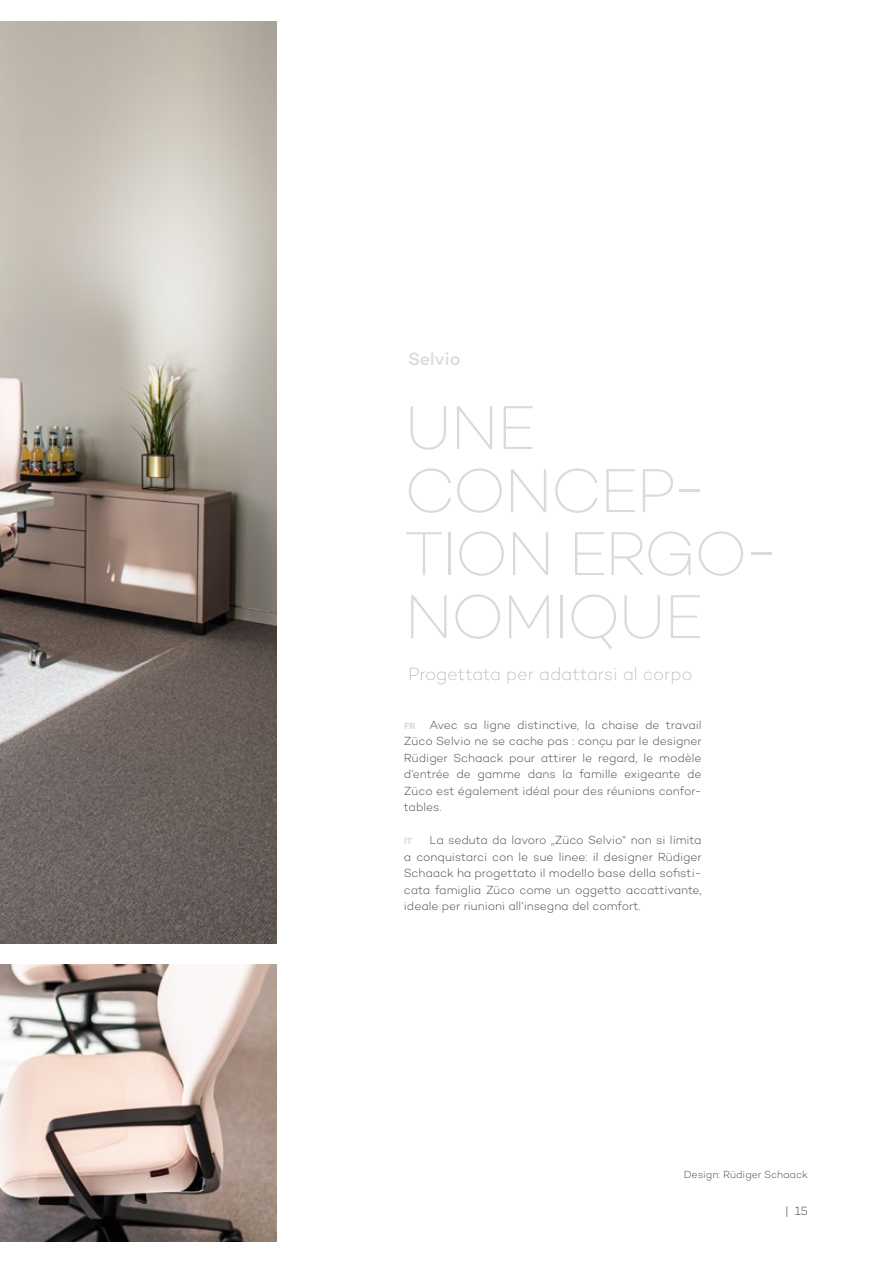
<style>
.page{position:relative;width:893px;height:1263px;background:#fff}
.page>*{position:absolute;margin:0;border:0;box-sizing:border-box;transform-origin:0 0}
.t1{font:200 63px/63px "Campton";letter-spacing:-.04em;color:#dadada}
.t2{font:200 18px "Campton";letter-spacing:-.01em;color:#b3b2b2}
.t3{font:500 18px "Campton";letter-spacing:-.005em;color:#dadada}
.t4{font:300 12px/16.5px "Campton";letter-spacing:-.005em;color:#4a4a49;text-align:justify}
.t5{font:200 12px "Campton";color:#000}
.t6{font:300 10.5px "Campton";letter-spacing:-.005em;color:#4a4a49}
.t7{font:700 9px "Campton";color:#dadada}
.s1{font-weight:700;font-size:9px;color:#dadada}
</style>
<div class="page">
<img style="left:0;top:21px;width:276px;height:922px">
<img style="left:0;top:964px;width:276px;height:278px">
<h2 class="t3" style="left:408px;top:347px;width:54px">Selvio</h2>
<h1 class="t1" style="left:404px;top:395px;width:377px">UNE<br>CONCEP-<br>TION ERGO-<br>NOMIQUE</h1>
<h2 class="t2" style="left:408px;top:663px;width:286px">Progettata per adattarsi al corpo</h2>
<p class="t4" style="left:404px;top:716px;width:299px"><span class="s1">FR</span> Avec sa ligne distinctive, la chaise de travail Züco Selvio ne se cache pas : conçu par le designer Rüdiger Schaack pour attirer le regard, le modèle d‘entrée de gamme dans la famille exigeante de Züco est également idéal pour des réunions confor&shy;tables.</p>
<p class="t7" style="left:404px;top:835px;width:10px">IT</p>
<p class="t4" style="left:404px;top:831px;width:299px;text-indent:26px">La seduta da lavoro „Züco Selvio“ non si limita a conquistarci con le sue linee: il designer Rüdiger Schaack ha progettato il modello base della sofisti&shy;cata famiglia Züco come un oggetto accattivante, ideale per riunioni all‘insegna del comfort.</p>
<p class="t6" style="left:684px;top:1168px;width:126px">Design: Rüdiger Schaack</p>
<p class="t5" style="left:785px;top:1204px;width:24px">| 15</p>
</div>
